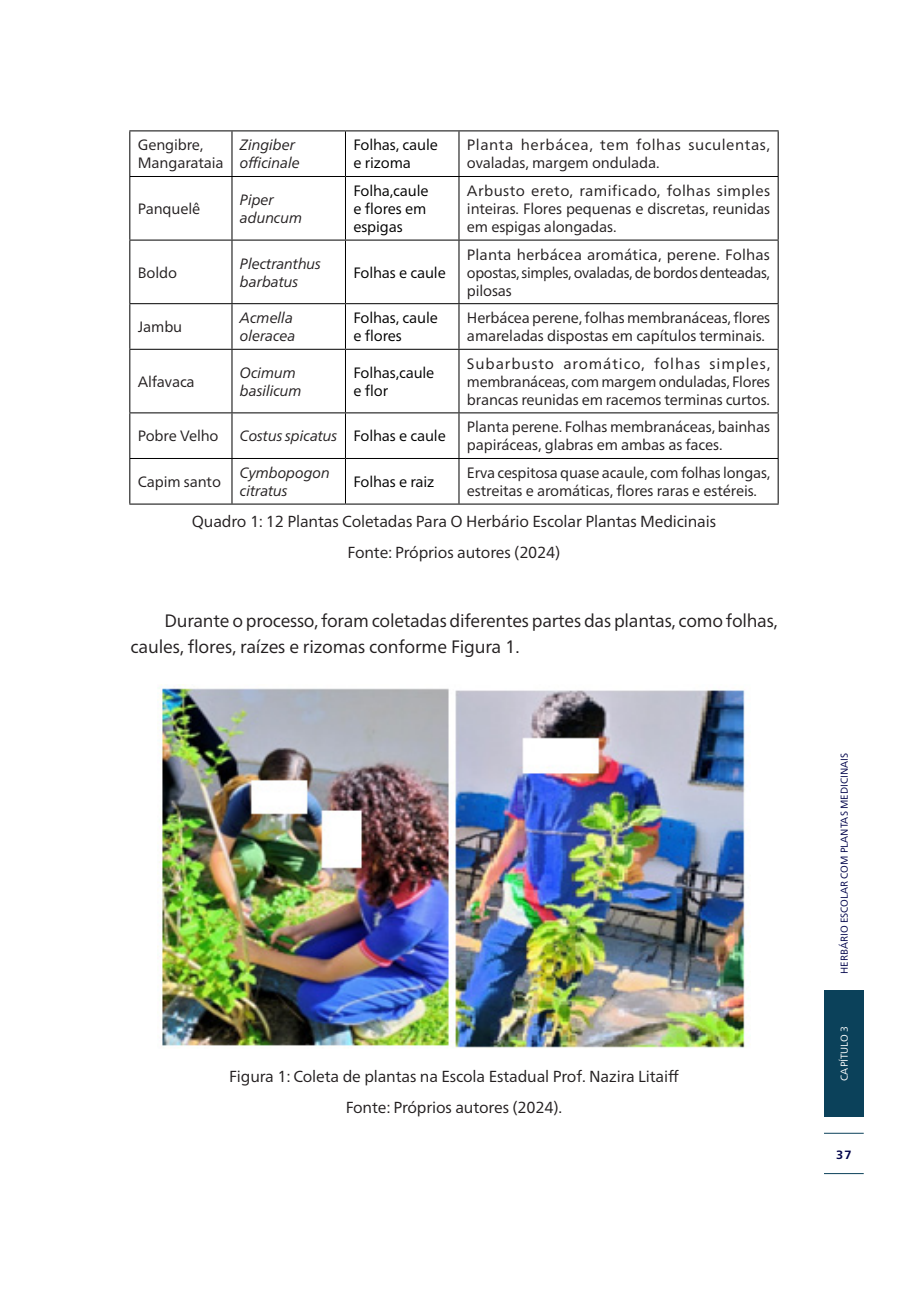
<style>
.page{position:relative;width:908px;height:1304px;background:#fff}
.page>*{position:absolute;margin:0;border:0;box-sizing:border-box;transform-origin:0 0}
.TEXTO{font:18px/26px "Neue Frutiger World";letter-spacing:-.015em;color:#231f20}
.LEGENDA{font:16px "Neue Frutiger World";letter-spacing:-.01em;color:#231f20}
.CORPO_TABELA{font:15px/18px "Neue Frutiger World";letter-spacing:-.01em;color:#231f20}
.CORPO_TABELA-2{font:15px/18px "Neue Frutiger World";letter-spacing:-.01em;color:#000}
.CORPO_TABELA-3{font:italic 15px/18px "Neue Frutiger World";letter-spacing:-.01em;color:#231f20}
.CORPO_TABELA-4{font:15px/18px "Neue Frutiger World";letter-spacing:.035em;color:#231f20}
.t1{font:700 12px "Neue Frutiger World";color:#00034a}
.t2{font:10px "Neue Frutiger World";color:#00034a}
.t3{font:10px "Neue Frutiger World";color:#fff}
</style>
<div class="page">
<hr style="left:823px;top:1173px;width:40px;height:1px;background:#0b415a">
<hr style="left:823px;top:1133px;width:40px;height:1px;background:#0b415a">
<div style="left:823px;top:990px;width:40px;height:127px;background:#0b415a"></div>
<hr style="left:129px;top:130px;width:103px;height:1px;background:#000">
<hr style="left:129px;top:131px;width:1px;height:45px;background:#000">
<hr style="left:232px;top:130px;width:113px;height:1px;background:#000">
<hr style="left:231px;top:131px;width:1px;height:45px;background:#000">
<hr style="left:345px;top:130px;width:114px;height:1px;background:#000">
<hr style="left:345px;top:131px;width:1px;height:45px;background:#000">
<hr style="left:459px;top:130px;width:319px;height:1px;background:#000">
<hr style="left:458px;top:131px;width:1px;height:45px;background:#000">
<hr style="left:777px;top:131px;width:1px;height:45px;background:#000">
<hr style="left:129px;top:176px;width:103px;height:1px;background:#000">
<hr style="left:129px;top:177px;width:1px;height:63px;background:#000">
<hr style="left:232px;top:176px;width:113px;height:1px;background:#000">
<hr style="left:231px;top:177px;width:1px;height:63px;background:#000">
<hr style="left:345px;top:176px;width:114px;height:1px;background:#000">
<hr style="left:345px;top:177px;width:1px;height:63px;background:#000">
<hr style="left:459px;top:176px;width:319px;height:1px;background:#000">
<hr style="left:458px;top:177px;width:1px;height:63px;background:#000">
<hr style="left:777px;top:177px;width:1px;height:63px;background:#000">
<hr style="left:129px;top:240px;width:103px;height:1px;background:#000">
<hr style="left:129px;top:241px;width:1px;height:62px;background:#000">
<hr style="left:232px;top:240px;width:113px;height:1px;background:#000">
<hr style="left:231px;top:241px;width:1px;height:62px;background:#000">
<hr style="left:345px;top:240px;width:114px;height:1px;background:#000">
<hr style="left:345px;top:241px;width:1px;height:62px;background:#000">
<hr style="left:459px;top:240px;width:319px;height:1px;background:#000">
<hr style="left:458px;top:241px;width:1px;height:62px;background:#000">
<hr style="left:777px;top:241px;width:1px;height:62px;background:#000">
<hr style="left:129px;top:303px;width:103px;height:1px;background:#000">
<hr style="left:129px;top:304px;width:1px;height:45px;background:#000">
<hr style="left:232px;top:303px;width:113px;height:1px;background:#000">
<hr style="left:231px;top:304px;width:1px;height:45px;background:#000">
<hr style="left:345px;top:303px;width:114px;height:1px;background:#000">
<hr style="left:345px;top:304px;width:1px;height:45px;background:#000">
<hr style="left:459px;top:303px;width:319px;height:1px;background:#000">
<hr style="left:458px;top:304px;width:1px;height:45px;background:#000">
<hr style="left:777px;top:304px;width:1px;height:45px;background:#000">
<hr style="left:129px;top:349px;width:103px;height:1px;background:#000">
<hr style="left:129px;top:350px;width:1px;height:62px;background:#000">
<hr style="left:232px;top:349px;width:113px;height:1px;background:#000">
<hr style="left:231px;top:350px;width:1px;height:62px;background:#000">
<hr style="left:345px;top:349px;width:114px;height:1px;background:#000">
<hr style="left:345px;top:350px;width:1px;height:62px;background:#000">
<hr style="left:459px;top:349px;width:319px;height:1px;background:#000">
<hr style="left:458px;top:350px;width:1px;height:62px;background:#000">
<hr style="left:777px;top:350px;width:1px;height:62px;background:#000">
<hr style="left:129px;top:412px;width:103px;height:1px;background:#000">
<hr style="left:129px;top:413px;width:1px;height:45px;background:#000">
<hr style="left:232px;top:412px;width:113px;height:1px;background:#000">
<hr style="left:231px;top:413px;width:1px;height:45px;background:#000">
<hr style="left:345px;top:412px;width:114px;height:1px;background:#000">
<hr style="left:345px;top:413px;width:1px;height:45px;background:#000">
<hr style="left:459px;top:412px;width:319px;height:1px;background:#000">
<hr style="left:458px;top:413px;width:1px;height:45px;background:#000">
<hr style="left:777px;top:413px;width:1px;height:45px;background:#000">
<hr style="left:129px;top:458px;width:103px;height:1px;background:#000">
<hr style="left:129px;top:459px;width:1px;height:45px;background:#000">
<hr style="left:232px;top:458px;width:113px;height:1px;background:#000">
<hr style="left:231px;top:459px;width:1px;height:45px;background:#000">
<hr style="left:345px;top:458px;width:114px;height:1px;background:#000">
<hr style="left:345px;top:459px;width:1px;height:45px;background:#000">
<hr style="left:459px;top:458px;width:319px;height:1px;background:#000">
<hr style="left:458px;top:459px;width:1px;height:45px;background:#000">
<hr style="left:777px;top:459px;width:1px;height:45px;background:#000">
<hr style="left:129px;top:504px;width:103px;height:1px;background:#000">
<hr style="left:232px;top:504px;width:113px;height:1px;background:#000">
<hr style="left:345px;top:504px;width:114px;height:1px;background:#000">
<hr style="left:459px;top:504px;width:319px;height:1px;background:#000">
<img style="left:157px;top:684px;width:590px;height:364px">
<p class="CORPO_TABELA" style="left:138px;top:136px;width:87px">Gengibre,<br>Mangarataia</p>
<p class="CORPO_TABELA-3" style="left:240px;top:135px;width:61px">Zingiber officinale</p>
<p class="CORPO_TABELA-2" style="left:353px;top:136px;width:86px">Folhas, caule e rizoma</p>
<p class="CORPO_TABELA-4" style="left:467px;top:136px;width:304px">Planta herbácea, tem folhas suculentas, ovaladas, margem ondulada.</p>
<p class="CORPO_TABELA" style="left:138px;top:200px;width:64px">Panquelê</p>
<p class="CORPO_TABELA-3" style="left:240px;top:190px;width:64px">Piper aduncum</p>
<p class="CORPO_TABELA-2" style="left:353px;top:182px;width:77px">Folha,caule e flores em espigas</p>
<p class="CORPO_TABELA" style="left:467px;top:182px;width:304px;text-align:justify">Arbusto ereto, ramificado, folhas simples inteiras. Flores pequenas e discretas, reunidas em espigas alongadas.</p>
<p class="CORPO_TABELA" style="left:138px;top:264px;width:41px">Boldo</p>
<p class="CORPO_TABELA-3" style="left:240px;top:253px;width:83px">Plectranthus barbatus</p>
<p class="CORPO_TABELA-2" style="left:353px;top:264px;width:94px">Folhas e caule</p>
<p class="CORPO_TABELA" style="left:467px;top:246px;width:304px;text-align:justify">Planta herbácea aromática, perene. Folhas opostas, simples, ovaladas, de bordos denteadas, pilosas</p>
<p class="CORPO_TABELA" style="left:138px;top:318px;width:46px">Jambu</p>
<p class="CORPO_TABELA-3" style="left:240px;top:308px;width:57px">Acmella oleracea</p>
<p class="CORPO_TABELA-2" style="left:353px;top:309px;width:86px">Folhas, caule e flores</p>
<p class="CORPO_TABELA" style="left:467px;top:309px;width:304px">Herbácea perene, folhas membranáceas, flores amareladas dispostas em capítulos terminais.</p>
<p class="CORPO_TABELA" style="left:138px;top:373px;width:58px">Alfavaca</p>
<p class="CORPO_TABELA-3" style="left:240px;top:363px;width:63px">Ocimum basilicum</p>
<p class="CORPO_TABELA-2" style="left:353px;top:364px;width:82px">Folhas,caule e flor</p>
<p class="CORPO_TABELA" style="left:467px;top:355px;width:304px;text-align:justify">Subarbusto aromático, folhas simples, membranáceas, com margem onduladas, Flores brancas reunidas em racemos terminas curtos.</p>
<p class="CORPO_TABELA" style="left:138px;top:427px;width:82px">Pobre Velho</p>
<p class="CORPO_TABELA-3" style="left:240px;top:426px;width:99px">Costus spicatus</p>
<p class="CORPO_TABELA-2" style="left:353px;top:427px;width:94px">Folhas e caule</p>
<p class="CORPO_TABELA" style="left:467px;top:418px;width:304px">Planta perene. Folhas membranáceas, bainhas papiráceas, glabras em ambas as faces.</p>
<p class="CORPO_TABELA" style="left:138px;top:473px;width:85px">Capim santo</p>
<p class="CORPO_TABELA-3" style="left:240px;top:463px;width:91px">Cymbopogon citratus</p>
<p class="CORPO_TABELA-2" style="left:353px;top:473px;width:82px">Folhas e raiz</p>
<p class="CORPO_TABELA" style="left:467px;top:464px;width:304px">Erva cespitosa quase acaule, com folhas longas, estreitas e aromáticas, flores raras e estéreis.</p>
<p class="LEGENDA" style="left:192px;top:509px;width:525px">Quadro 1: 12 Plantas Coletadas Para O Herbário Escolar Plantas Medicinais</p>
<p class="LEGENDA" style="left:347px;top:540px;width:214px">Fonte: Próprios autores (2024)</p>
<p class="TEXTO" style="left:130px;top:608px;width:648px;text-indent:34px">Durante o processo, foram coletadas diferentes partes das plantas, como folhas, caules, flores, raízes e rizomas conforme Figura 1.</p>
<p class="LEGENDA" style="left:229px;top:1064px;width:451px">Figura 1: Coleta de plantas na Escola Estadual Prof. Nazira Litaiff</p>
<p class="LEGENDA" style="left:345px;top:1095px;width:218px">Fonte: Próprios autores (2024).</p>
<p class="t2" style="left:836px;top:974px;width:222px;rotate:-90deg">HERBÁRIO ESCOLAR COM PLANTAS MEDICINAIS</p>
<p class="t3" style="left:836px;top:1081px;width:56px;rotate:-90deg">CAPÍTULO 3</p>
<p class="t1" style="left:835px;top:1144px;width:17px">37</p>
</div>
